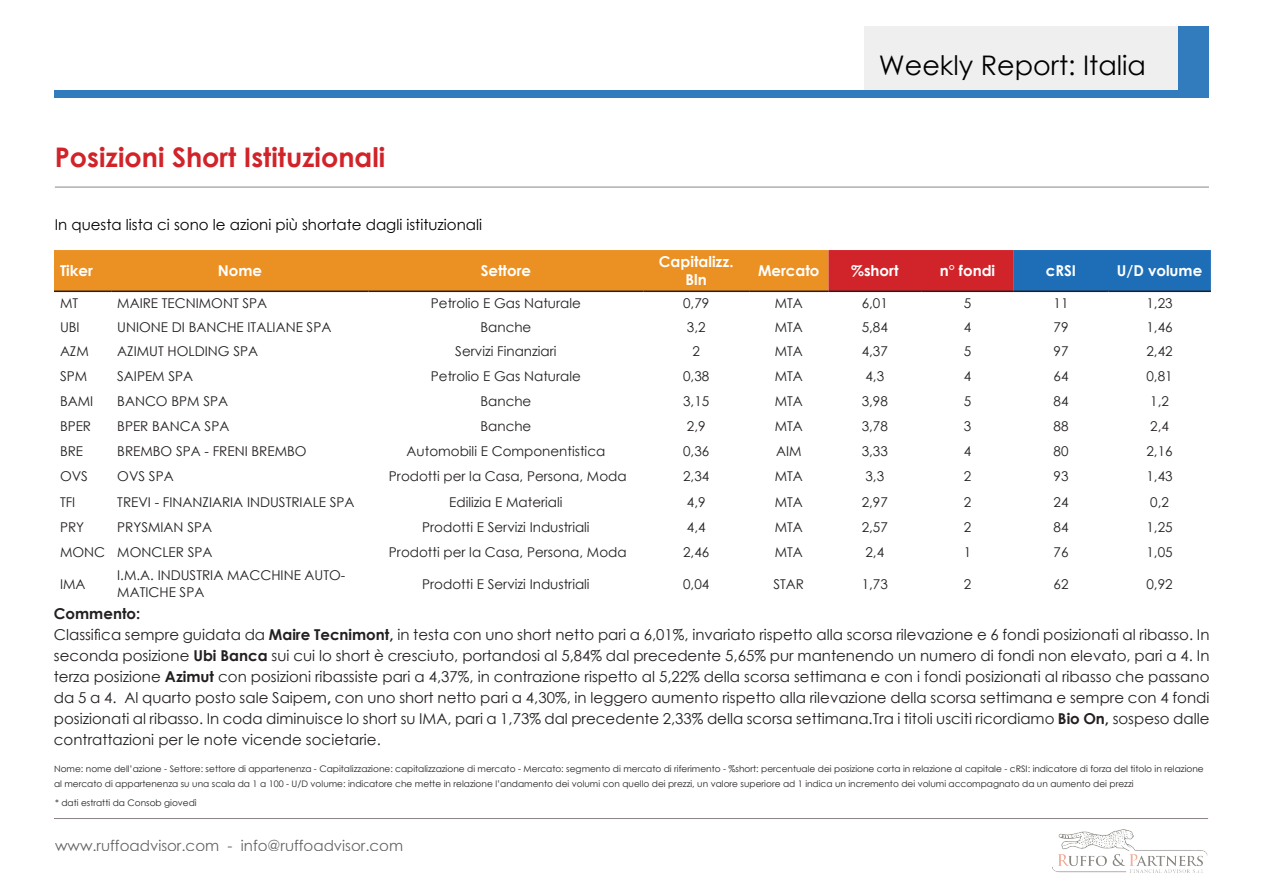
<style>
.page{position:relative;width:1263px;height:893px;background:#fff}
.page>*{position:absolute;margin:0;border:0;box-sizing:border-box;transform-origin:0 0}
.t1{font:700 27px "Century Gothic";color:#d1232a}
.t2{font:27px "Century Gothic";color:#000}
.t3{font:15px/21px "Century Gothic";color:#231f20;text-align:justify}
.t4{font:700 15px/18px "Century Gothic";color:#fff;text-align:center}
.t5{font:15px "Century Gothic";color:#000}
.t6{font:700 15px "Century Gothic";color:#231f20}
.t7{font:13.5px/16.2px "Century Gothic";color:#231f20}
.t8{font:9px/15px "Century Gothic";color:#231f20}
.s1{font-weight:700}
</style>
<div class="page">
<hr style="left:54px;top:818px;width:1154px;height:1px;background:#48403e">
<img style="left:1052px;top:829px;width:156px;height:44px">
<hr style="left:55px;top:187px;width:1154px;height:1px;background:#48403e">
<svg style="left:54px;top:250px;width:1157px;height:41px;background:#c2773c"></svg>
<hr style="left:54px;top:291px;width:57px;height:1px;background:#231f20">
<hr style="left:111px;top:291px;width:258px;height:1px;background:#231f20">
<hr style="left:369px;top:291px;width:274px;height:1px;background:#231f20">
<hr style="left:643px;top:291px;width:106px;height:1px;background:#231f20">
<hr style="left:749px;top:291px;width:79px;height:1px;background:#231f20">
<hr style="left:828px;top:291px;width:93px;height:1px;background:#231f20">
<hr style="left:921px;top:291px;width:93px;height:1px;background:#231f20">
<hr style="left:1014px;top:291px;width:94px;height:1px;background:#231f20">
<hr style="left:1108px;top:291px;width:103px;height:1px;background:#231f20">
<div style="left:863px;top:26px;width:315px;height:64px;background:#efefef"></div>
<div style="left:55px;top:90px;width:1154px;height:7px;background:#327bbd"></div>
<div style="left:1178px;top:26px;width:31px;height:64px;background:#327bbd"></div>
<p class="t1" style="left:55px;top:136px;width:332px">Posizioni Short Istituzionali</p>
<p class="t2" style="left:879px;top:46px;width:269px">Weekly Report: Italia</p>
<p class="t5" style="left:55px;top:214px;width:429px">In questa lista ci sono le azioni più shortate dagli istituzionali</p>
<p class="t4" style="left:60px;top:261px;width:34px">Tiker</p>
<p class="t4" style="left:218px;top:261px;width:46px">Nome</p>
<p class="t4" style="left:481px;top:261px;width:52px">Settore</p>
<p class="t4" style="left:659px;top:252px;width:76px">Capitalizz.<br>Bln</p>
<p class="t4" style="left:758px;top:261px;width:63px">Mercato</p>
<p class="t4" style="left:851px;top:261px;width:49px">%short</p>
<p class="t4" style="left:940px;top:261px;width:57px">n° fondi</p>
<p class="t4" style="left:1046px;top:261px;width:32px">cRSI</p>
<p class="t4" style="left:1117px;top:261px;width:87px">U/D volume</p>
<p class="t7" style="left:60px;top:295px;width:20px">MT</p>
<p class="t7" style="left:117px;top:295px;width:151px">MAIRE TECNIMONT SPA</p>
<p class="t7" style="left:431px;top:295px;width:151px">Petrolio E Gas Naturale</p>
<p class="t7" style="left:683px;top:295px;width:28px">0,79</p>
<p class="t7" style="left:775px;top:295px;width:30px">MTA</p>
<p class="t7" style="left:862px;top:295px;width:28px">6,01</p>
<p class="t7" style="left:964px;top:295px;width:9px">5</p>
<p class="t7" style="left:1053px;top:295px;width:16px">11</p>
<p class="t7" style="left:1146px;top:295px;width:28px">1,23</p>
<p class="t7" style="left:60px;top:319px;width:21px">UBI</p>
<p class="t7" style="left:117px;top:319px;width:216px">UNIONE DI BANCHE ITALIANE SPA</p>
<p class="t7" style="left:480px;top:319px;width:52px">Banche</p>
<p class="t7" style="left:687px;top:319px;width:20px">3,2</p>
<p class="t7" style="left:775px;top:319px;width:30px">MTA</p>
<p class="t7" style="left:862px;top:319px;width:28px">5,84</p>
<p class="t7" style="left:964px;top:319px;width:9px">4</p>
<p class="t7" style="left:1053px;top:319px;width:16px">79</p>
<p class="t7" style="left:1146px;top:319px;width:28px">1,46</p>
<p class="t7" style="left:60px;top:343px;width:30px">AZM</p>
<p class="t7" style="left:117px;top:343px;width:142px">AZIMUT HOLDING SPA</p>
<p class="t7" style="left:455px;top:343px;width:103px">Servizi Finanziari</p>
<p class="t7" style="left:692px;top:343px;width:9px">2</p>
<p class="t7" style="left:775px;top:343px;width:30px">MTA</p>
<p class="t7" style="left:862px;top:343px;width:28px">4,37</p>
<p class="t7" style="left:964px;top:343px;width:9px">5</p>
<p class="t7" style="left:1053px;top:343px;width:16px">97</p>
<p class="t7" style="left:1146px;top:343px;width:28px">2,42</p>
<p class="t7" style="left:60px;top:368px;width:29px">SPM</p>
<p class="t7" style="left:117px;top:368px;width:77px">SAIPEM SPA</p>
<p class="t7" style="left:431px;top:368px;width:151px">Petrolio E Gas Naturale</p>
<p class="t7" style="left:683px;top:368px;width:28px">0,38</p>
<p class="t7" style="left:775px;top:368px;width:30px">MTA</p>
<p class="t7" style="left:865px;top:368px;width:20px">4,3</p>
<p class="t7" style="left:964px;top:368px;width:9px">4</p>
<p class="t7" style="left:1053px;top:368px;width:16px">64</p>
<p class="t7" style="left:1146px;top:368px;width:28px">0,81</p>
<p class="t7" style="left:60px;top:393px;width:35px">BAMI</p>
<p class="t7" style="left:117px;top:393px;width:112px">BANCO BPM SPA</p>
<p class="t7" style="left:480px;top:393px;width:52px">Banche</p>
<p class="t7" style="left:683px;top:393px;width:28px">3,15</p>
<p class="t7" style="left:775px;top:393px;width:30px">MTA</p>
<p class="t7" style="left:862px;top:393px;width:28px">3,98</p>
<p class="t7" style="left:964px;top:393px;width:9px">5</p>
<p class="t7" style="left:1053px;top:393px;width:16px">84</p>
<p class="t7" style="left:1150px;top:393px;width:20px">1,2</p>
<p class="t7" style="left:60px;top:418px;width:33px">BPER</p>
<p class="t7" style="left:117px;top:418px;width:114px">BPER BANCA SPA</p>
<p class="t7" style="left:480px;top:418px;width:52px">Banche</p>
<p class="t7" style="left:687px;top:418px;width:20px">2,9</p>
<p class="t7" style="left:775px;top:418px;width:30px">MTA</p>
<p class="t7" style="left:862px;top:418px;width:28px">3,78</p>
<p class="t7" style="left:964px;top:418px;width:9px">3</p>
<p class="t7" style="left:1053px;top:418px;width:16px">88</p>
<p class="t7" style="left:1150px;top:418px;width:20px">2,4</p>
<p class="t7" style="left:60px;top:443px;width:25px">BRE</p>
<p class="t7" style="left:117px;top:443px;width:191px">BREMBO SPA - FRENI BREMBO</p>
<p class="t7" style="left:407px;top:443px;width:200px">Automobili E Componentistica</p>
<p class="t7" style="left:683px;top:443px;width:28px">0,36</p>
<p class="t7" style="left:776px;top:443px;width:27px">AIM</p>
<p class="t7" style="left:862px;top:443px;width:28px">3,33</p>
<p class="t7" style="left:964px;top:443px;width:9px">4</p>
<p class="t7" style="left:1053px;top:443px;width:16px">80</p>
<p class="t7" style="left:1146px;top:443px;width:28px">2,16</p>
<p class="t7" style="left:60px;top:468px;width:29px">OVS</p>
<p class="t7" style="left:117px;top:468px;width:58px">OVS SPA</p>
<p class="t7" style="left:389px;top:468px;width:239px">Prodotti per la Casa, Persona, Moda</p>
<p class="t7" style="left:683px;top:468px;width:28px">2,34</p>
<p class="t7" style="left:775px;top:468px;width:30px">MTA</p>
<p class="t7" style="left:865px;top:468px;width:20px">3,3</p>
<p class="t7" style="left:964px;top:468px;width:9px">2</p>
<p class="t7" style="left:1053px;top:468px;width:16px">93</p>
<p class="t7" style="left:1146px;top:468px;width:28px">1,43</p>
<p class="t7" style="left:60px;top:493px;width:17px">TFI</p>
<p class="t7" style="left:117px;top:493px;width:239px">TREVI - FINANZIARIA INDUSTRIALE SPA</p>
<p class="t7" style="left:449px;top:493px;width:115px">Edilizia E Materiali</p>
<p class="t7" style="left:687px;top:493px;width:20px">4,9</p>
<p class="t7" style="left:775px;top:493px;width:30px">MTA</p>
<p class="t7" style="left:862px;top:493px;width:28px">2,97</p>
<p class="t7" style="left:964px;top:493px;width:9px">2</p>
<p class="t7" style="left:1053px;top:493px;width:16px">24</p>
<p class="t7" style="left:1150px;top:493px;width:20px">0,2</p>
<p class="t7" style="left:60px;top:518px;width:26px">PRY</p>
<p class="t7" style="left:117px;top:518px;width:96px">PRYSMIAN SPA</p>
<p class="t7" style="left:422px;top:518px;width:169px">Prodotti E Servizi Industriali</p>
<p class="t7" style="left:687px;top:518px;width:20px">4,4</p>
<p class="t7" style="left:775px;top:518px;width:30px">MTA</p>
<p class="t7" style="left:862px;top:518px;width:28px">2,57</p>
<p class="t7" style="left:964px;top:518px;width:9px">2</p>
<p class="t7" style="left:1053px;top:518px;width:16px">84</p>
<p class="t7" style="left:1146px;top:518px;width:28px">1,25</p>
<p class="t7" style="left:60px;top:544px;width:47px">MONC</p>
<p class="t7" style="left:117px;top:544px;width:97px">MONCLER SPA</p>
<p class="t7" style="left:389px;top:544px;width:239px">Prodotti per la Casa, Persona, Moda</p>
<p class="t7" style="left:683px;top:544px;width:28px">2,46</p>
<p class="t7" style="left:775px;top:544px;width:30px">MTA</p>
<p class="t7" style="left:865px;top:544px;width:20px">2,4</p>
<p class="t7" style="left:964px;top:544px;width:9px">1</p>
<p class="t7" style="left:1053px;top:544px;width:16px">76</p>
<p class="t7" style="left:1146px;top:544px;width:28px">1,05</p>
<p class="t7" style="left:60px;top:575px;width:27px">IMA</p>
<p class="t7" style="left:117px;top:567px;width:230px">I.M.A. INDUSTRIA MACCHINE AUTO-<br>MATICHE SPA</p>
<p class="t7" style="left:422px;top:575px;width:169px">Prodotti E Servizi Industriali</p>
<p class="t7" style="left:683px;top:575px;width:28px">0,04</p>
<p class="t7" style="left:773px;top:575px;width:32px">STAR</p>
<p class="t7" style="left:862px;top:575px;width:28px">1,73</p>
<p class="t7" style="left:964px;top:575px;width:9px">2</p>
<p class="t7" style="left:1053px;top:575px;width:16px">62</p>
<p class="t7" style="left:1146px;top:575px;width:28px">0,92</p>
<p class="t6" style="left:54px;top:602px;width:88px">Commento:</p>
<p class="t3" style="left:54px;top:624px;width:1157px">Classifica sempre guidata da <span class="s1">Maire Tecnimont,</span> in testa con uno short netto pari a 6,01%, invariato rispetto alla scorsa rilevazione e 6 fondi posizionati al ribasso. In seconda posizione <span class="s1">Ubi Banca</span> sui cui lo short è cresciuto, portandosi al 5,84% dal precedente 5,65% pur mantenendo un numero di fondi non elevato, pari a 4. In terza posizione <span class="s1">Azimut</span> con posizioni ribassiste pari a 4,37%, in contrazione rispetto al 5,22% della scorsa settimana e con i fondi posizionati al ribasso che passano da 5 a 4. Al quarto posto sale Saipem<span class="s1">,</span> con uno short netto pari a 4,30%, in leggero aumento rispetto alla rilevazione della scorsa settimana e sempre con 4 fondi posizionati al ribasso. In coda diminuisce lo short su IMA, pari a 1,73% dal precedente 2,33% della scorsa settimana.Tra i titoli usciti ricordiamo <span class="s1">Bio On,</span> sospeso dalle contrattazioni per le note vicende societarie.</p>
<p class="t8" style="left:54px;top:761px;width:1151px">Nome: nome dell’azione - Settore: settore di appartenenza - Capitalizzazione: capitalizzazione di mercato - Mercato: segmento di mercato di riferimento - %short: percentuale dei posizione corta in relazione al capitale - cRSI: indicatore di forza del titolo in relazione al mercato di appartenenza su una scala da 1 a 100 - U/D volume: indicatore che mette in relazione l’andamento dei volumi con quello dei prezzi, un valore superiore ad 1 indica un incremento dei volumi accompagnato da un aumento dei prezzi</p>
<p class="t8" style="left:55px;top:795px;width:143px">* dati estratti da Consob giovedì</p>
<p class="t3" style="left:55px;top:835px;width:350px">www.ruffoadvisor.com - info@ruffoadvisor.com</p>
</div>
